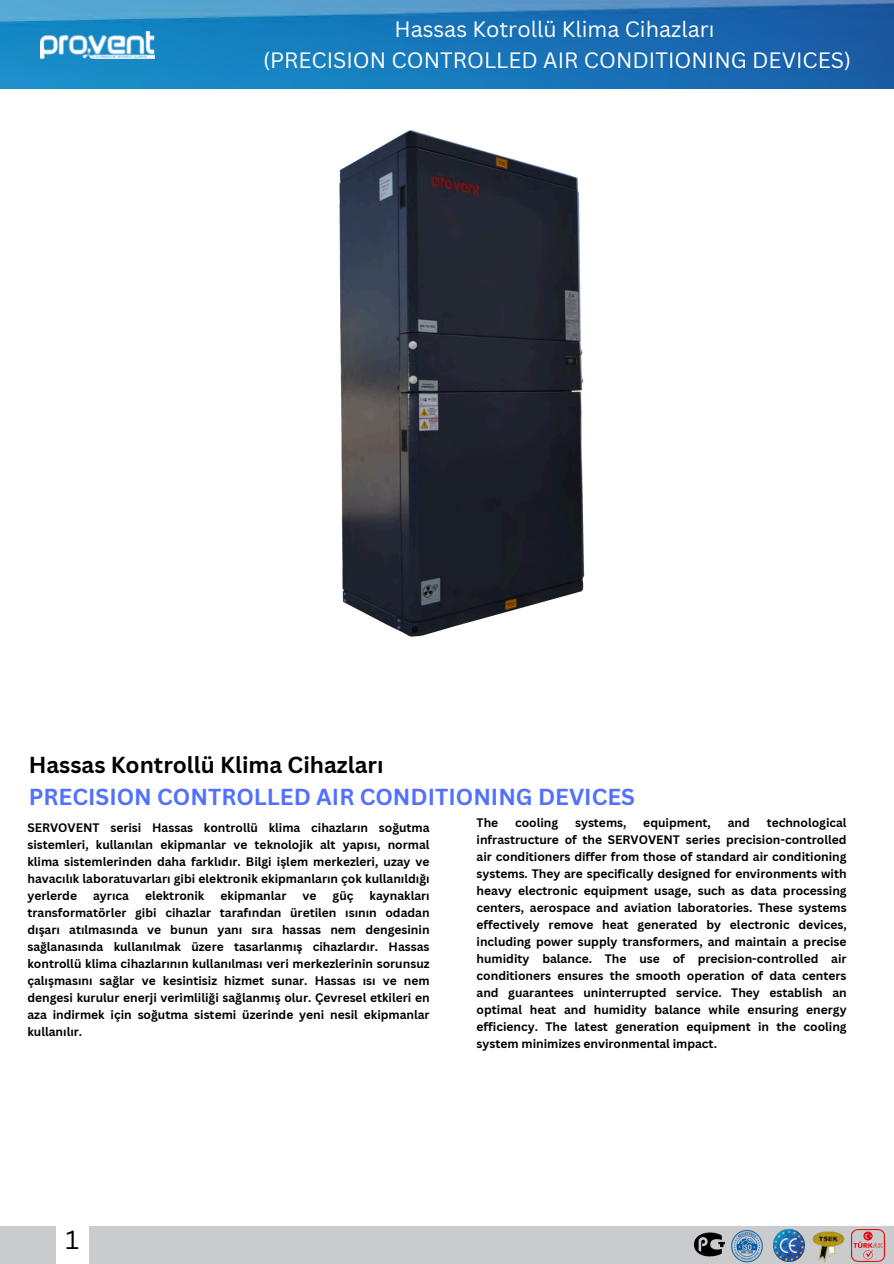
<style>
.page{position:relative;width:894px;height:1264px;background:#fff}
.page>*{position:absolute;margin:0;border:0;box-sizing:border-box;transform-origin:0 0}
.t1{font:25.5px "Canva Sans";color:#000}
.t2{font:700 22.5px "Canva Sans";color:#5271ff}
.t3{font:700 22.5px "Canva Sans";color:#000}
.t4{font:21.6px/30.3px "Canva Sans";color:#fff;text-align:center}
.t5{font:700 12px/17px "Canva Sans";color:#000;text-align:justify}
</style>
<div class="page">
<img style="left:0;top:0;width:893px;height:89px">
<div style="left:89px;top:1226px;width:804px;height:37px;background:#c9cbcd"></div>
<img style="left:809px;top:1228px;width:37px;height:35px">
<img style="left:779px;top:1229px;width:25px;height:32px">
<img style="left:40px;top:31px;width:115px;height:27px">
<img style="left:339px;top:130px;width:246px;height:507px">
<img style="left:714px;top:1226px;width:65px;height:37px">
<img style="left:851px;top:1229px;width:32px;height:32px">
<img style="left:692px;top:1226px;width:34px;height:36px">
<p class="t4" style="left:263px;top:14px;width:589px">Hassas Kotrollü Klima Cihazları<br>(PRECISION CONTROLLED AIR CONDITIONING DEVICES)</p>
<p class="t3" style="left:29px;top:748px;width:356px">Hassas Kontrollü Klima Cihazları</p>
<p class="t2" style="left:29px;top:781px;width:607px">PRECISION CONTROLLED AIR CONDITIONING DEVICES</p>
<p class="t5" style="left:27px;top:819px;width:403px">SERVOVENT serisi Hassas kontrollü klima cihazların soğutma sistemleri, kullanılan ekipmanlar ve teknolojik alt yapısı, normal klima sistemlerinden daha farklıdır. Bilgi işlem merkezleri, uzay ve havacılık laboratuvarları gibi elektronik ekipmanların çok kullanıldığı yerlerde</p>
<p class="t5" style="left:476px;top:813px;width:23px">The</p>
<p class="t5" style="left:515px;top:813px;width:45px">cooling</p>
<p class="t5" style="left:575px;top:813px;width:53px">systems,</p>
<p class="t5" style="left:643px;top:813px;width:69px">equipment,</p>
<p class="t5" style="left:727px;top:813px;width:24px">and</p>
<p class="t5" style="left:476px;top:813px;width:371px;text-indent:290px">technological infrastructure of the SERVOVENT series precision-controlled air conditioners differ from those of standard air conditioning systems. They are specifically designed for environments with heavy electronic equipment usage, such as data processing centers, aerospace and aviation laboratories. These systems effectively remove heat generated by electronic devices, including power supply transformers, and maintain a precise humidity balance. The use of precision-controlled air conditioners ensures the smooth operation of data centers and guarantees uninterrupted service. They establish an optimal heat and humidity balance while ensuring energy efficiency. The latest generation equipment in the cooling system minimizes environmental impact.</p>
<p class="t5" style="left:93px;top:887px;width:37px">ayrıca</p>
<p class="t5" style="left:145px;top:887px;width:61px">elektronik</p>
<p class="t5" style="left:220px;top:887px;width:67px">ekipmanlar</p>
<p class="t5" style="left:302px;top:887px;width:15px">ve</p>
<p class="t5" style="left:332px;top:887px;width:22px">güç</p>
<p class="t5" style="left:27px;top:887px;width:403px;text-indent:342px">kaynakları transformatörler gibi cihazlar tarafından üretilen ısının odadan dışarı atılmasında ve bunun yanı sıra hassas nem dengesinin sağlanasında kullanılmak üzere tasarlanmış cihazlardır. Hassas kontrollü klima cihazlarının kullanılması veri merkezlerinin sorunsuz çalışmasını sağlar ve kesintisiz hizmet sunar. Hassas ısı ve nem dengesi kurulur enerji verimliliği sağlanmış olur. Çevresel etkileri en aza indirmek için soğutma sistemi üzerinde yeni nesil ekipmanlar kullanılır.</p>
<p class="t1" style="left:65px;top:1221px;width:15px">1</p>
</div>
